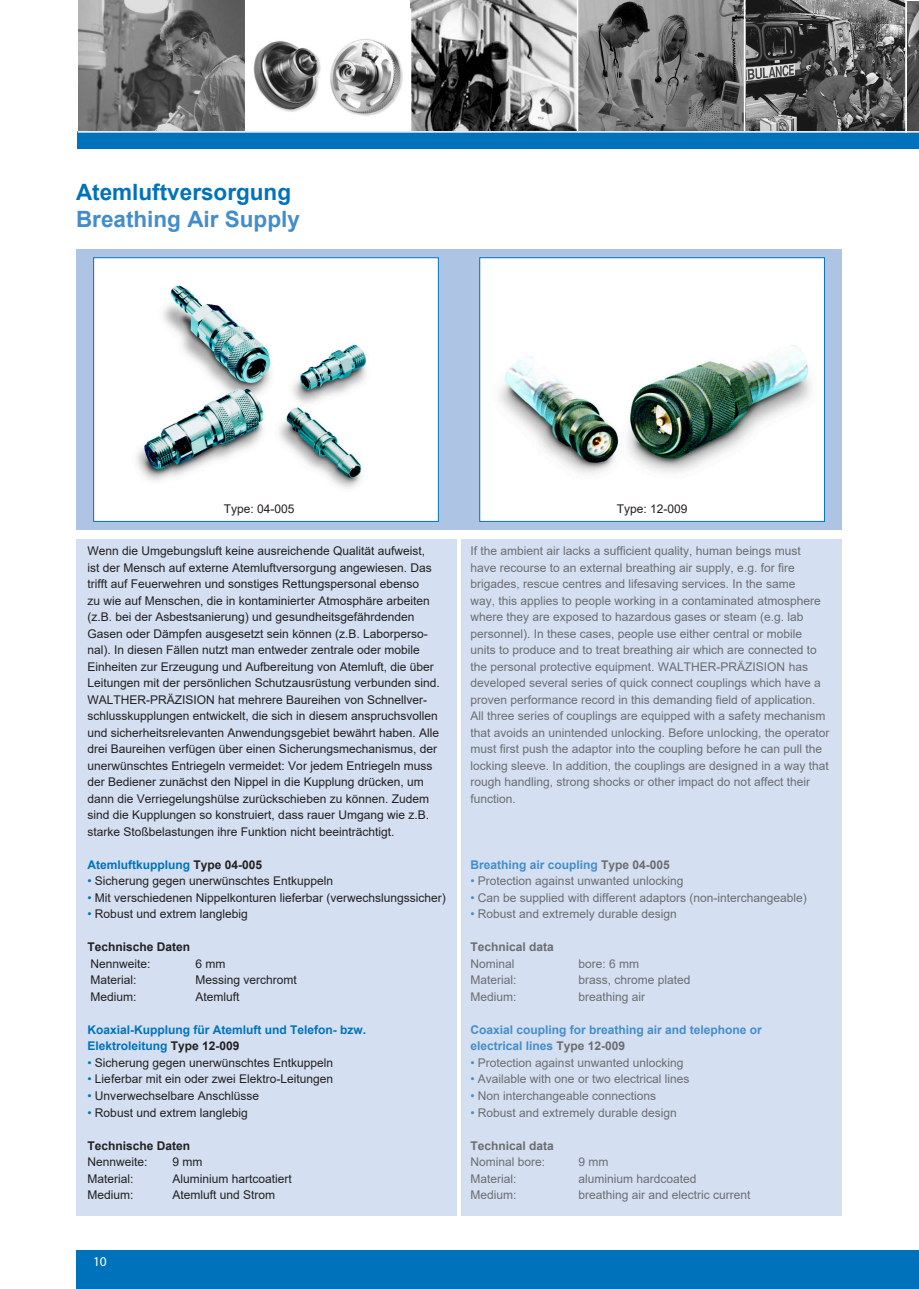
<style>
.page{position:relative;width:919px;height:1289px;background:#fff}
.page>*{position:absolute;margin:0;border:0;box-sizing:border-box;transform-origin:0 0}
.t1{font:700 22.5px "Arial";color:#0072bc}
.t2{font:700 22.5px "Arial";color:#448dcb}
.t3{font:13.5px "Myriad Pro";color:#fff}
.t4{font:12px/16.5px "Arial";color:#231f20}
.t5{font:12px/16.5px "Arial";color:#6c6d70}
.t6{font:700 12px/16.5px "Arial";color:#448dcb}
.t7{font:700 12px/16.5px "Arial";color:#0072bc}
.t8{font:700 12px "Arial";color:#231f20}
.t9{font:700 12px "Arial";color:#6c6d70}
.s1{color:#231f20}
.s2{color:#0072bc}
.s3{color:#6c6d70}
.s4{color:#448dcb}
</style>
<div class="page">
<img style="left:253px;top:39px;width:150px;height:77px">
<img style="left:745px;top:0;width:161px;height:131px">
<div style="left:77px;top:1250px;width:829px;height:38px;background:#0072bc"></div>
<img style="left:78px;top:0;width:167px;height:131px">
<img style="left:411px;top:0;width:332px;height:131px">
<hr style="left:576px;top:0;width:2px;height:133px;background:#fff">
<div style="left:906px;top:1250px;width:12px;height:38px;background:#0072bc"></div>
<div style="left:77px;top:132px;width:841px;height:17px;background:#0072bc"></div>
<img style="left:906px;top:1px;width:12px;height:130px">
<hr style="left:905px;top:1px;width:1px;height:132px;background:#fff">
<hr style="left:78px;top:131px;width:840px;height:2px;background:#fff">
<div style="left:461px;top:539px;width:380px;height:676px;background:#d4e0f1"></div>
<div style="left:76px;top:249px;width:766px;height:281px;background:#adc4e5"></div>
<div style="left:76px;top:539px;width:381px;height:677px;background:#d4e0f1"></div>
<div style="left:93px;top:257px;width:345px;height:265px;background:#fff;border:1px solid #0072bc"></div>
<div style="left:479px;top:258px;width:345px;height:263px;background:#fff"></div>
<img style="left:499px;top:345px;width:312px;height:128px">
<div style="left:479px;top:257px;width:345px;height:265px;border:1px solid #0072bc"></div>
<img style="left:136px;top:285px;width:232px;height:203px">
<h1 class="t1" style="left:76px;top:177px;width:217px">Atemluftversorgung</h1>
<h1 class="t2" style="left:76px;top:204px;width:225px">Breathing Air Supply</h1>
<p class="t4" style="left:224px;top:500px;width:72px">Type: 04-005</p>
<p class="t4" style="left:616px;top:500px;width:72px">Type: 12-009</p>
<p class="t4" style="left:87px;top:542px;width:354px">Wenn die Umgebungsluft keine ausreichende Qualität aufweist, ist der Mensch auf externe Atemluftversorgung angewiesen. Das trifft auf Feuerwehren und sonstiges Rettungspersonal ebenso<br>zu wie auf Menschen, die in kontaminierter Atmosphäre arbeiten (z.B. bei der Asbestsanierung) und gesundheitsgefährdenden Gasen oder Dämpfen ausgesetzt sein können (z.B. Laborperso&shy;nal). In diesen Fällen nutzt man entweder zentrale oder mobile Einheiten zur Erzeugung und Aufbereitung von Atemluft, die über Leitungen mit der persönlichen Schutzausrüstung verbunden sind.<br>WALTHER-PRÄZISION hat mehrere Baureihen von Schnellver&shy;schlusskupplungen entwickelt, die sich in diesem anspruchsvollen und sicherheitsrelevanten Anwendungsgebiet bewährt haben. Alle drei Baureihen verfügen über einen Sicherungsmechanismus, der unerwünschtes Entriegeln vermeidet: Vor jedem Entriegeln muss der Bediener zunächst den Nippel in die Kupplung drücken, um dann die Verriegelungshülse zurückschieben zu können. Zudem sind die Kupplungen so konstruiert, dass rauer Umgang wie z.B. starke Stoßbelastungen ihre Funktion nicht beeinträchtigt.</p>
<p class="t7" style="left:87px;top:856px;width:176px">Atemluftkupplung <span class="s1">Type 04-005</span></p>
<p class="t4" style="left:87px;top:872px;width:247px"><span class="s2">•</span> Sicherung gegen unerwünschtes Entkuppeln</p>
<p class="t4" style="left:87px;top:889px;width:360px"><span class="s2">•</span> Mit verschiedenen Nippelkonturen lieferbar (verwechslungssicher)</p>
<p class="t4" style="left:87px;top:905px;width:162px"><span class="s2">•</span> Robust und extrem langlebig</p>
<p class="t8" style="left:87px;top:938px;width:104px">Technische Daten</p>
<p class="t4" style="left:90px;top:955px;width:62px">Nennweite:</p>
<p class="t4" style="left:195px;top:955px;width:31px">6 mm</p>
<p class="t4" style="left:90px;top:971px;width:48px">Material:</p>
<p class="t4" style="left:195px;top:971px;width:103px">Messing verchromt</p>
<p class="t4" style="left:90px;top:988px;width:48px">Medium:</p>
<p class="t4" style="left:195px;top:988px;width:46px">Atemluft</p>
<p class="t7" style="left:87px;top:1021px;width:280px">Koaxial-Kupplung für Atemluft und Telefon- bzw.<br>Elektroleitung <span class="s1">Type 12-009</span></p>
<p class="t4" style="left:87px;top:1054px;width:247px"><span class="s2">•</span> Sicherung gegen unerwünschtes Entkuppeln</p>
<p class="t4" style="left:87px;top:1070px;width:247px"><span class="s2">•</span> Lieferbar mit ein oder zwei Elektro-Leitungen</p>
<p class="t4" style="left:87px;top:1087px;width:173px"><span class="s2">•</span> Unverwechselbare Anschlüsse</p>
<p class="t4" style="left:87px;top:1103px;width:162px"><span class="s2">•</span> Robust und extrem langlebig</p>
<p class="t8" style="left:87px;top:1136px;width:104px">Technische Daten</p>
<p class="t4" style="left:87px;top:1153px;width:62px">Nennweite:</p>
<p class="t4" style="left:172px;top:1153px;width:31px">9 mm</p>
<p class="t4" style="left:87px;top:1169px;width:48px">Material:</p>
<p class="t4" style="left:172px;top:1169px;width:121px">Aluminium hartcoatiert</p>
<p class="t4" style="left:87px;top:1186px;width:48px">Medium:</p>
<p class="t4" style="left:172px;top:1186px;width:104px">Atemluft und Strom</p>
<p class="t5" style="left:470px;top:542px;width:360px">If the ambient air lacks a sufficient quality, human beings must have recourse to an external breathing air supply, e.g. for fire brigades, rescue centres and lifesaving services. In the same<br>way, this applies to people working in a contaminated atmosphere where they are exposed to hazardous gases or steam (e.g. lab personnel). In these cases, people use either central or mobile units to produce and to treat breathing air which are connected to the personal protective equipment. WALTHER-PRÄZISION has developed several series of quick connect couplings which have a proven performance record in this demanding field of application.<br>All three series of couplings are equipped with a safety mechanism that avoids an unintended unlocking. Before unlocking, the operator must first push the adaptor into the coupling before he can pull the locking sleeve. In addition, the couplings are designed in a way that rough handling, strong shocks or other impact do not affect their function.</p>
<p class="t6" style="left:470px;top:856px;width:201px">Breathing air coupling <span class="s3">Type 04-005</span></p>
<p class="t5" style="left:470px;top:872px;width:214px"><span class="s4">•</span> Protection against unwanted unlocking</p>
<p class="t5" style="left:470px;top:889px;width:338px"><span class="s4">•</span> Can be supplied with different adaptors (non-interchangeable)</p>
<p class="t5" style="left:470px;top:905px;width:208px"><span class="s4">•</span> Robust and extremely durable design</p>
<p class="t9" style="left:470px;top:938px;width:85px">Technical data</p>
<p class="t5" style="left:470px;top:955px;width:46px">Nominal</p>
<p class="t5" style="left:578px;top:955px;width:62px">bore: 6 mm</p>
<p class="t5" style="left:470px;top:971px;width:48px">Material:</p>
<p class="t5" style="left:578px;top:971px;width:114px">brass, chrome plated</p>
<p class="t5" style="left:470px;top:988px;width:48px">Medium:</p>
<p class="t5" style="left:578px;top:988px;width:68px">breathing air</p>
<p class="t6" style="left:470px;top:1021px;width:293px">Coaxial coupling for breathing air and telephone or electrical lines <span class="s3">Type 12-009</span></p>
<p class="t5" style="left:470px;top:1054px;width:214px"><span class="s4">•</span> Protection against unwanted unlocking</p>
<p class="t5" style="left:470px;top:1070px;width:220px"><span class="s4">•</span> Available with one or two electrical lines</p>
<p class="t5" style="left:470px;top:1087px;width:187px"><span class="s4">•</span> Non interchangeable connections</p>
<p class="t5" style="left:470px;top:1103px;width:208px"><span class="s4">•</span> Robust and extremely durable design</p>
<p class="t9" style="left:470px;top:1136px;width:85px">Technical data</p>
<p class="t5" style="left:470px;top:1153px;width:76px">Nominal bore:</p>
<p class="t5" style="left:578px;top:1153px;width:31px">9 mm</p>
<p class="t5" style="left:470px;top:1169px;width:48px">Material:</p>
<p class="t5" style="left:578px;top:1169px;width:120px">aluminium hardcoated</p>
<p class="t5" style="left:470px;top:1186px;width:48px">Medium:</p>
<p class="t5" style="left:578px;top:1186px;width:174px">breathing air and electric current</p>
<p class="t3" style="left:93px;top:1253px;width:15px">10</p>
</div>
